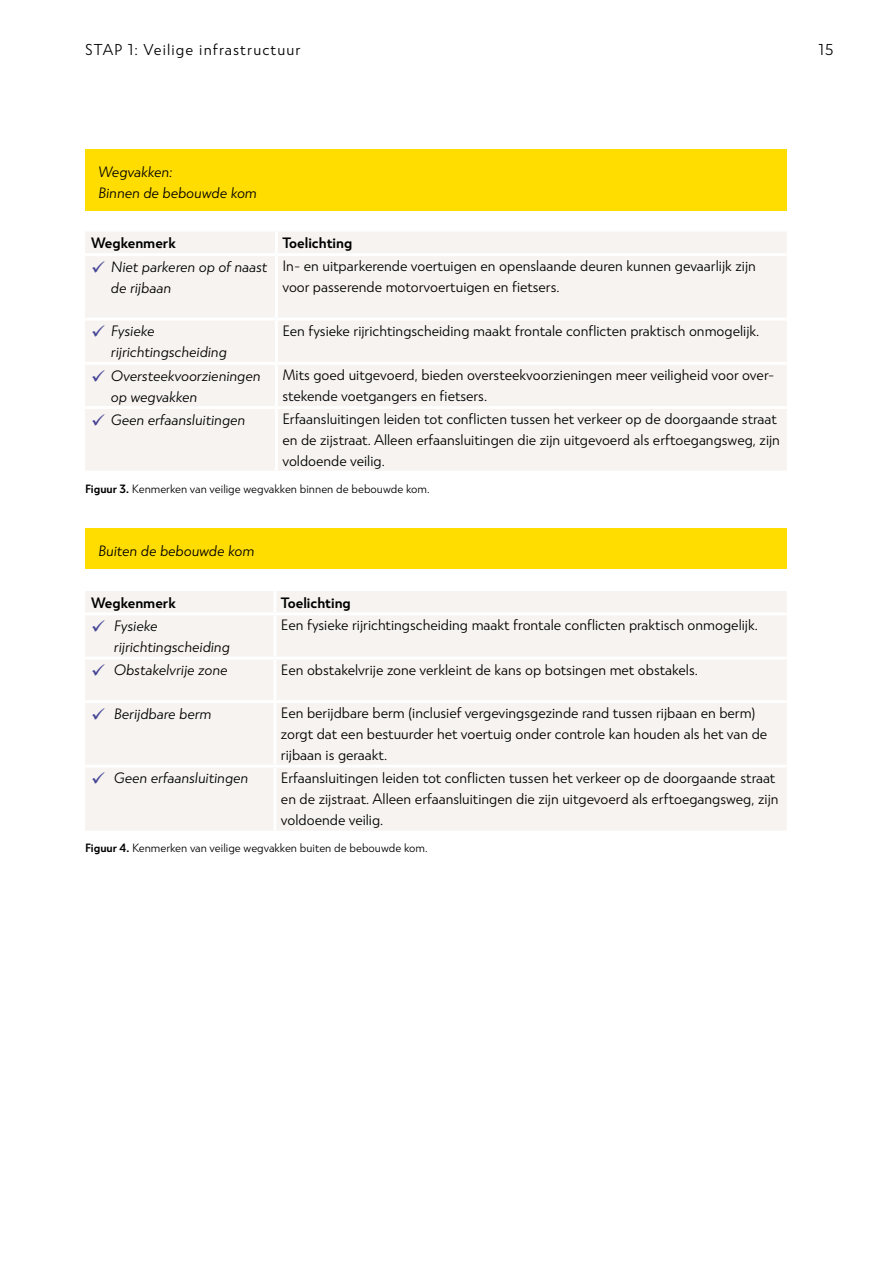
<style>
.page{position:relative;width:893px;height:1263px;background:#fff}
.page>*{position:absolute;margin:0;border:0;box-sizing:border-box;transform-origin:0 0}
.t1{font:300 15.75px "Atlan";letter-spacing:.07em;color:#000}
.Tabel_brood{font:300 15px/21px "Atlan";color:#000}
.Tabel_brood-2{font:italic 300 15px/21px "Atlan";color:#000}
.BROOD{font:300 15px/21px "Atlan";color:#000}
.BROOD_P{font:italic 300 15px "Atlan";color:#000}
.Tabel_bold{font:600 15px "Atlan";color:#000}
.Bijschrift{font:300 12px "Atlan";color:#000}
.s1{color:#464395}
.s2{font-weight:600}
</style>
<div class="page">
<div style="left:85px;top:528px;width:702px;height:40px;background:#fd0"></div>
<div style="left:85px;top:149px;width:702px;height:61px;background:#fd0"></div>
<div style="left:85px;top:232px;width:702px;height:238px;background:#f6f3f0"></div>
<hr style="left:275px;top:232px;width:3px;height:21px;background:#fff">
<hr style="left:275px;top:256px;width:3px;height:62px;background:#fff">
<hr style="left:275px;top:321px;width:3px;height:41px;background:#fff">
<hr style="left:85px;top:362px;width:191px;height:3px;background:#fff">
<hr style="left:276px;top:362px;width:511px;height:3px;background:#fff">
<hr style="left:275px;top:365px;width:3px;height:41px;background:#fff">
<hr style="left:85px;top:406px;width:191px;height:3px;background:#fff">
<hr style="left:276px;top:406px;width:511px;height:3px;background:#fff">
<hr style="left:275px;top:409px;width:3px;height:62px;background:#fff">
<hr style="left:85px;top:253px;width:191px;height:3px;background:#fff">
<hr style="left:276px;top:253px;width:511px;height:3px;background:#fff">
<hr style="left:85px;top:318px;width:191px;height:3px;background:#fff">
<hr style="left:276px;top:318px;width:511px;height:3px;background:#fff">
<div style="left:85px;top:591px;width:702px;height:239px;background:#f6f3f0"></div>
<hr style="left:273px;top:591px;width:3px;height:21px;background:#fff">
<hr style="left:85px;top:612px;width:190px;height:3px;background:#fff">
<hr style="left:275px;top:612px;width:512px;height:3px;background:#fff">
<hr style="left:273px;top:615px;width:3px;height:42px;background:#fff">
<hr style="left:85px;top:657px;width:190px;height:3px;background:#fff">
<hr style="left:275px;top:657px;width:512px;height:3px;background:#fff">
<hr style="left:273px;top:660px;width:3px;height:40px;background:#fff">
<hr style="left:85px;top:700px;width:190px;height:3px;background:#fff">
<hr style="left:275px;top:700px;width:512px;height:3px;background:#fff">
<hr style="left:273px;top:703px;width:3px;height:62px;background:#fff">
<hr style="left:85px;top:765px;width:190px;height:3px;background:#fff">
<hr style="left:275px;top:765px;width:512px;height:3px;background:#fff">
<hr style="left:273px;top:768px;width:3px;height:63px;background:#fff">
<p class="t1" style="left:85px;top:41px;width:217px">STAP 1: Veilige infrastructuur</p>
<p class="t1" style="left:819px;top:41px;width:16px">15</p>
<p class="BROOD_P" style="left:98px;top:163px;width:76px">Wegvakken:</p>
<p class="BROOD_P" style="left:98px;top:184px;width:160px">Binnen de bebouwde kom</p>
<p class="Tabel_bold" style="left:91px;top:235px;width:86px">Wegkenmerk</p>
<p class="Tabel_bold" style="left:282px;top:235px;width:71px">Toelichting</p>
<p class="Tabel_brood-2" style="left:111px;top:256px;width:158px;text-indent:-20px"><span class="s1">✓</span> Niet parkeren op of naast de rijbaan</p>
<p class="Tabel_brood" style="left:282px;top:255px;width:475px">In- en uitparkerende voertuigen en openslaande deuren kunnen gevaarlijk zijn voor passerende motorvoertuigen en fietsers.</p>
<p class="Tabel_brood-2" style="left:111px;top:321px;width:118px;text-indent:-20px"><span class="s1">✓</span> Fysieke rijrichtingscheiding</p>
<p class="Tabel_brood" style="left:282px;top:320px;width:478px">Een fysieke rijrichtingscheiding maakt frontale conflicten praktisch onmogelijk.</p>
<p class="Tabel_brood-2" style="left:111px;top:365px;width:151px;text-indent:-20px"><span class="s1">✓</span> Oversteekvoorzieningen op wegvakken</p>
<p class="Tabel_brood" style="left:282px;top:364px;width:494px">Mits goed uitgevoerd, bieden oversteekvoorzieningen meer veiligheid voor over&shy;stekende voetgangers en fietsers.</p>
<p class="Tabel_brood-2" style="left:91px;top:409px;width:155px"><span class="s1">✓</span> Geen erfaansluitingen</p>
<p class="Tabel_brood" style="left:282px;top:408px;width:499px">Erfaansluitingen leiden tot conflicten tussen het verkeer op de doorgaande straat en de zijstraat. Alleen erfaansluitingen die zijn uitgevoerd als erftoegangsweg, zijn voldoende veilig.</p>
<p class="Bijschrift" style="left:85px;top:483px;width:346px"><span class="s2">Figuur 3.</span> Kenmerken van veilige wegvakken binnen de bebouwde kom.</p>
<p class="BROOD_P" style="left:98px;top:542px;width:158px">Buiten de bebouwde kom</p>
<p class="Tabel_bold" style="left:91px;top:594px;width:86px">Wegkenmerk</p>
<p class="Tabel_bold" style="left:281px;top:594px;width:71px">Toelichting</p>
<p class="Tabel_brood-2" style="left:114px;top:615px;width:118px;text-indent:-22px"><span class="s1">✓</span> Fysieke rijrichtingscheiding</p>
<p class="Tabel_brood" style="left:281px;top:615px;width:478px">Een fysieke rijrichtingscheiding maakt frontale conflicten praktisch onmogelijk.</p>
<p class="Tabel_brood-2" style="left:91px;top:660px;width:138px"><span class="s1">✓</span> Obstakelvrije zone</p>
<p class="Tabel_brood" style="left:281px;top:659px;width:418px">Een obstakelvrije zone verkleint de kans op botsingen met obstakels.</p>
<p class="Tabel_brood-2" style="left:91px;top:703px;width:122px"><span class="s1">✓</span> Berijdbare berm</p>
<p class="Tabel_brood" style="left:281px;top:702px;width:488px">Een berijdbare berm (inclusief vergevingsgezinde rand tussen rijbaan en berm) zorgt dat een bestuurder het voertuig onder controle kan houden als het van de rijbaan is geraakt.</p>
<p class="Tabel_brood-2" style="left:91px;top:768px;width:158px"><span class="s1">✓</span> Geen erfaansluitingen</p>
<p class="BROOD" style="left:281px;top:767px;width:499px">Erfaansluitingen leiden tot conflicten tussen het verkeer op de doorgaande straat en de zijstraat. Alleen erfaansluitingen die zijn uitgevoerd als erftoegangsweg, zijn voldoende veilig.</p>
<p class="Bijschrift" style="left:85px;top:841px;width:344px"><span class="s2">Figuur 4.</span> Kenmerken van veilige wegvakken buiten de bebouwde kom.</p>
</div>
